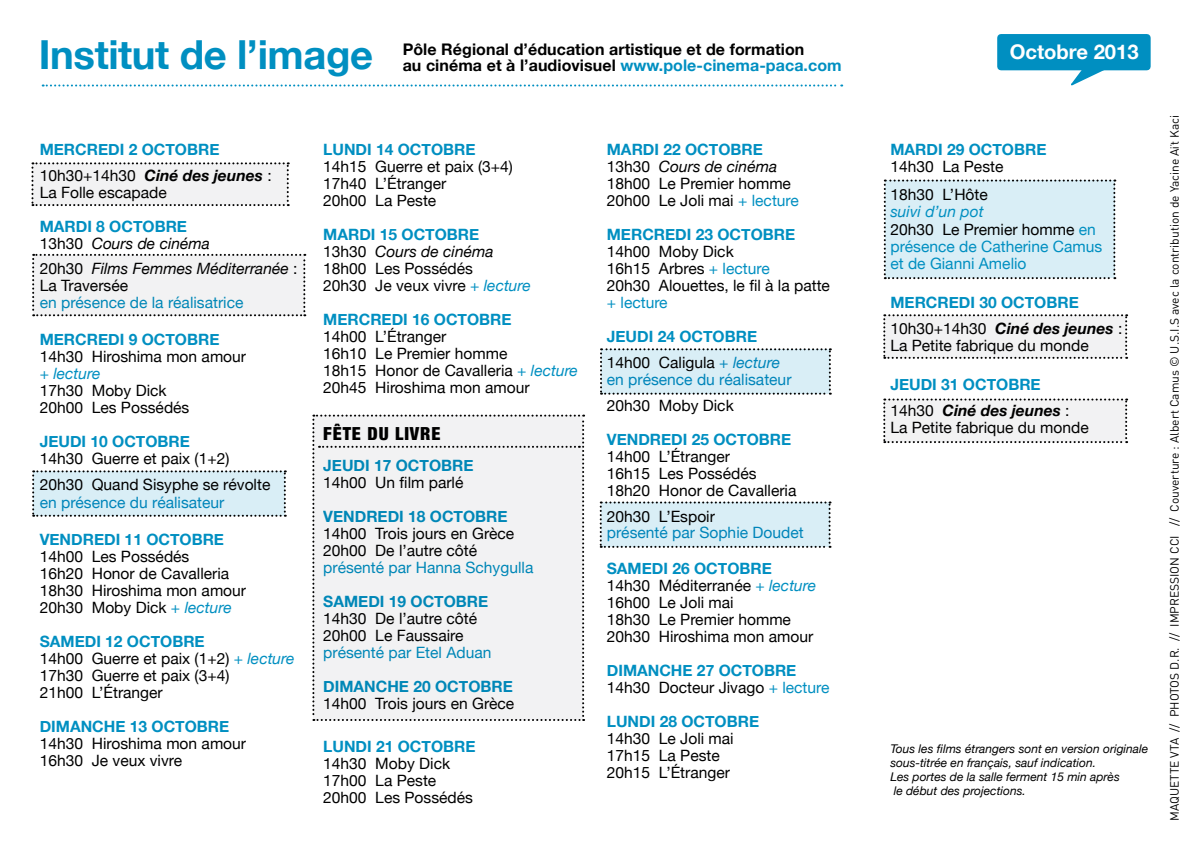
<style>
.page{position:relative;width:1191px;height:851px;background:#fff}
.page>*{position:absolute;margin:0;border:0;box-sizing:border-box;transform-origin:0 0}
.t1{font:700 40px "Helvetica Neue";letter-spacing:-.01em;color:#008fc1}
.t2{font:700 20.2px "Helvetica Neue";color:#fff}
.t3{font:900 condensed 18px "Helvetica Neue";letter-spacing:.05em;color:#000}
.t4{font:700 16px/16px "Helvetica Neue";letter-spacing:.005em;color:#000}
.t5{font:15.6px/17px "Helvetica Neue";color:#000}
.t6{font:700 15.6px/26px "Helvetica Neue";color:#008fc1}
.t7{font:15.6px/17.4px "Helvetica Neue";color:#008fc1}
.t8{font:italic 15.6px/17px "Helvetica Neue";color:#000}
.t9{font:italic 700 15.6px/26px "Helvetica Neue";color:#000}
.t10{font:italic 15.6px "Helvetica Neue";color:#008fc1}
.t11{font:italic 12px/14px "Helvetica Neue";color:#000}
.t12{font:12px "DIN";color:#000}
.s1{color:#008fc1}
.s2{font-weight:400;color:#000}
.s3{font-style:italic;color:#000}
.s4{font-weight:400;font-style:italic;color:#000}
.s5{font-style:normal}
.s6{font-style:italic;color:#008fc1}
.s7{font-weight:700;color:#008fc1}
.s8{font-style:italic}
.s9{font-weight:400}
.s10{font-weight:400;font-style:italic}
.s11{color:#000}
.s12{font-style:normal;color:#008fc1}
.s13{font-weight:400;font-style:normal}
</style>
<div class="page">
<div style="left:32px;top:254px;width:273px;height:62px;background:#f2f2f3"></div>
<svg style="left:32px;top:470px;width:254px;height:46px;background:#d2e6ee"></svg>
<svg style="left:600px;top:348px;width:231px;height:46px;background:#d2e6ed"></svg>
<div style="left:883px;top:179px;width:232px;height:100px;background:#d9eef6"></div>
<svg style="left:600px;top:501px;width:230px;height:46px;background:#d3e7ee"></svg>
<svg style="left:31px;top:162px;width:258px;height:44px"></svg>
<svg style="left:883px;top:314px;width:244px;height:45px"></svg>
<svg style="left:883px;top:398px;width:244px;height:45px"></svg>
<svg style="left:43px;top:84px;width:799px;height:2px"></svg>
<svg style="left:1066px;top:70px;width:44px;height:16px"></svg>
<div style="left:997px;top:34px;width:153px;height:36px;background:#008fc1"></div>
<div style="left:312px;top:414px;width:272px;height:306px;background:#f2f2f3"></div>
<h1 class="t1" style="left:39px;top:30px;width:336px">INSTITUT DE L’IMAGE</h1>
<p class="t4" style="left:403px;top:41px;width:440px">PÔLE RÉGIONAL D’ÉDUCATION ARTISTIQUE ET DE FORMATION<br>AU CINÉMA ET À L’AUDIOVISUEL <span class="s1">WWW.POLE-CINEMA-PACA.COM</span></p>
<p class="t2" style="left:1009px;top:39px;width:130px">OCTOBRE 2013</p>
<p class="t6" style="left:40px;top:136px;width:233px">MERCREDI 2 OCTOBRE<br><span class="s2">10h30+14h30</span> <span class="s3">Ciné des jeunes</span> <span class="s2">:</span></p>
<p class="t5" style="left:40px;top:183px;width:129px">La Folle escapade</p>
<p class="t6" style="left:40px;top:217px;width:172px;line-height:17px">MARDI 8 OCTOBRE<br><span class="s2">13h30</span> <span class="s4">Cours de cinéma</span></p>
<p class="t8" style="left:40px;top:259px;width:259px"><span class="s5">20h30</span> Films Femmes Méditerranée <span class="s5">:<br>La Traversée</span></p>
<p class="t7" style="left:40px;top:293px;width:205px">en présence de la réalisatrice</p>
<p class="t6" style="left:40px;top:326px;width:181px">MERCREDI 9 OCTOBRE</p>
<p class="t5" style="left:40px;top:347px;width:208px">14h30 Hiroshima mon amour</p>
<p class="t10" style="left:40px;top:364px;width:62px">+ lecture</p>
<p class="t5" style="left:40px;top:381px;width:151px">17h30 Moby Dick<br>20h00 Les Possédés</p>
<p class="t6" style="left:40px;top:428px;width:152px">JEUDI 10 OCTOBRE</p>
<p class="t5" style="left:40px;top:445px;width:232px;line-height:26px">14h30 Guerre et paix (1+2)<br>20h30 Quand Sisyphe se révolte</p>
<p class="t7" style="left:40px;top:493px;width:186px">en présence du réalisateur</p>
<p class="t6" style="left:40px;top:526px;width:186px">VENDREDI 11 OCTOBRE</p>
<p class="t5" style="left:40px;top:547px;width:208px">14h00 Les Possédés<br>16h20 Honor de Cavalleria<br>18h30 Hiroshima mon amour<br>20h30 Moby Dick <span class="s6">+ lecture</span></p>
<p class="t5" style="left:40px;top:632px;width:256px"><span class="s7">SAMEDI 12 OCTOBRE<br></span>14h00 Guerre et paix (1+2) <span class="s1">+</span> <span class="s6">lecture<br></span>17h30 Guerre et paix (3+4)<br>21h00 L’Étranger</p>
<p class="t6" style="left:40px;top:713px;width:191px">DIMANCHE 13 OCTOBRE</p>
<p class="t5" style="left:40px;top:734px;width:208px">14h30 Hiroshima mon amour<br>16h30 Je veux vivre</p>
<p class="t6" style="left:323px;top:136px;width:154px">LUNDI 14 OCTOBRE</p>
<p class="t5" style="left:323px;top:157px;width:191px">14h15 Guerre et paix (3+4)<br>17h40 L’Étranger<br>20h00 La Peste</p>
<p class="t5" style="left:323px;top:225px;width:209px"><span class="s7">MARDI 15 OCTOBRE<br></span>13h30 <span class="s8">Cours de cinéma<br></span>18h00 Les Possédés<br>20h30 Je veux vivre <span class="s1">+</span> <span class="s6">lecture</span></p>
<p class="t6" style="left:323px;top:306px;width:190px">MERCREDI 16 OCTOBRE</p>
<p class="t5" style="left:323px;top:327px;width:256px">14h00 L’Étranger<br>16h10 Le Premier homme<br>18h15 Honor de Cavalleria <span class="s1">+</span> <span class="s6">lecture<br></span>20h45 Hiroshima mon amour</p>
<p class="t3" style="left:323px;top:422px;width:119px">FÊTE DU LIVRE</p>
<p class="t6" style="left:323px;top:452px;width:152px">JEUDI 17 OCTOBRE</p>
<p class="t5" style="left:323px;top:473px;width:142px">14h00 Un film parlé</p>
<p class="t6" style="left:323px;top:503px;width:186px">VENDREDI 18 OCTOBRE</p>
<p class="t5" style="left:323px;top:524px;width:193px">14h00 Trois jours en Grèce<br>20h00 De l’autre côté</p>
<p class="t7" style="left:323px;top:558px;width:212px">présenté par Hanna Schygulla</p>
<p class="t6" style="left:323px;top:588px;width:166px">SAMEDI 19 OCTOBRE</p>
<p class="t5" style="left:323px;top:609px;width:155px">14h30 De l’autre côté<br>20h00 Le Faussaire</p>
<p class="t7" style="left:323px;top:643px;width:170px">présenté par Etel Aduan</p>
<p class="t6" style="left:323px;top:673px;width:191px">DIMANCHE 20 OCTOBRE</p>
<p class="t5" style="left:323px;top:694px;width:193px">14h00 Trois jours en Grèce</p>
<p class="t6" style="left:323px;top:733px;width:154px">LUNDI 21 OCTOBRE</p>
<p class="t5" style="left:323px;top:754px;width:151px">14h30 Moby Dick<br>17h00 La Peste<br>20h00 Les Possédés</p>
<p class="t5" style="left:607px;top:140px;width:194px"><span class="s7">MARDI 22 OCTOBRE<br></span>13h30 <span class="s8">Cours de cinéma<br></span>18h00 Le Premier homme<br>20h00 Le Joli mai <span class="s1">+ lecture</span></p>
<p class="t6" style="left:607px;top:221px;width:190px">MERCREDI 23 OCTOBRE</p>
<p class="t5" style="left:607px;top:242px;width:225px">14h00 Moby Dick<br>16h15 Arbres <span class="s1">+ lecture<br></span>20h30 Alouettes, le fil à la patte</p>
<p class="t7" style="left:607px;top:293px;width:62px">+ lecture</p>
<p class="t6" style="left:607px;top:323px;width:175px">JEUDI 24 OCTOBRE<br><span class="s2">14h00 Caligula</span> <span class="s9">+</span> <span class="s10">lecture</span></p>
<p class="t7" style="left:607px;top:370px;width:186px">en présence du réalisateur</p>
<p class="t5" style="left:607px;top:396px;width:128px">20h30 Moby Dick</p>
<p class="t6" style="left:607px;top:426px;width:186px">VENDREDI 25 OCTOBRE</p>
<p class="t5" style="left:607px;top:447px;width:191px">14h00 L’Étranger<br>16h15 Les Possédés<br>18h20 Honor de Cavalleria</p>
<p class="t5" style="left:607px;top:507px;width:110px">20h30 L’Espoir</p>
<p class="t7" style="left:607px;top:523px;width:198px">présenté par Sophie Doudet</p>
<p class="t5" style="left:607px;top:559px;width:211px"><span class="s7">SAMEDI 26 OCTOBRE<br></span>14h30 Méditerranée <span class="s1">+</span> <span class="s6">lecture<br></span>16h00 Le Joli mai<br>18h30 Le Premier homme<br>20h30 Hiroshima mon amour</p>
<p class="t5" style="left:607px;top:661px;width:224px"><span class="s7">DIMANCHE 27 OCTOBRE<br></span>14h30 Docteur Jivago <span class="s1">+ lecture</span></p>
<p class="t6" style="left:607px;top:708px;width:154px">LUNDI 28 OCTOBRE</p>
<p class="t5" style="left:607px;top:729px;width:128px">14h30 Le Joli mai<br>17h15 La Peste<br>20h15 L’Étranger</p>
<p class="t6" style="left:890px;top:136px;width:13px">MAR</p>
<p class="t6" style="left:926px;top:136px;width:110px">DI 29 OCTOBRE</p>
<p class="t5" style="left:890px;top:152px;width:115px;line-height:28px">14h30 La Peste<br>18h30 L’Hôte</p>
<p class="t7" style="left:890px;top:202px;width:213px"><span class="s8">suivi d’un pot<br></span><span class="s11">20h30 Le Premier homme</span> en présence de Catherine Camus et de Gianni Amelio</p>
<p class="t6" style="left:890px;top:289px;width:13px">MERCRE</p>
<p class="t9" style="left:890px;top:289px;width:233px;text-indent:68px"><span class="s12">DI 30 OCTOBRE<br></span><span class="s13">10h30+14h30</span> Ciné des jeunes <span class="s13">:</span></p>
<p class="t5" style="left:890px;top:336px;width:200px">La Petite fabrique du monde</p>
<p class="t6" style="left:890px;top:371px;width:181px">JEUDI 31 OCTOBRE<br><span class="s2">14h30</span> <span class="s3">Ciné des jeunes</span> <span class="s2">:</span></p>
<p class="t5" style="left:890px;top:418px;width:200px">La Petite fabrique du monde</p>
<p class="t11" style="left:890px;top:741px;width:259px">Tous les films étrangers sont en version originale sous-titrée en français, sauf indication.<br>Les portes de la salle ferment 15 min après<br>le début des projections.</p>
<p class="t12" style="left:1167px;top:821px;width:707px;rotate:-90deg">MAQUETTE VTA // PHOTOS D.R. // IMPRESSION CCI // Couverture : Albert Camus © U.S.I.S avec la contribution de Yacine Aït Kaci</p>
</div>
